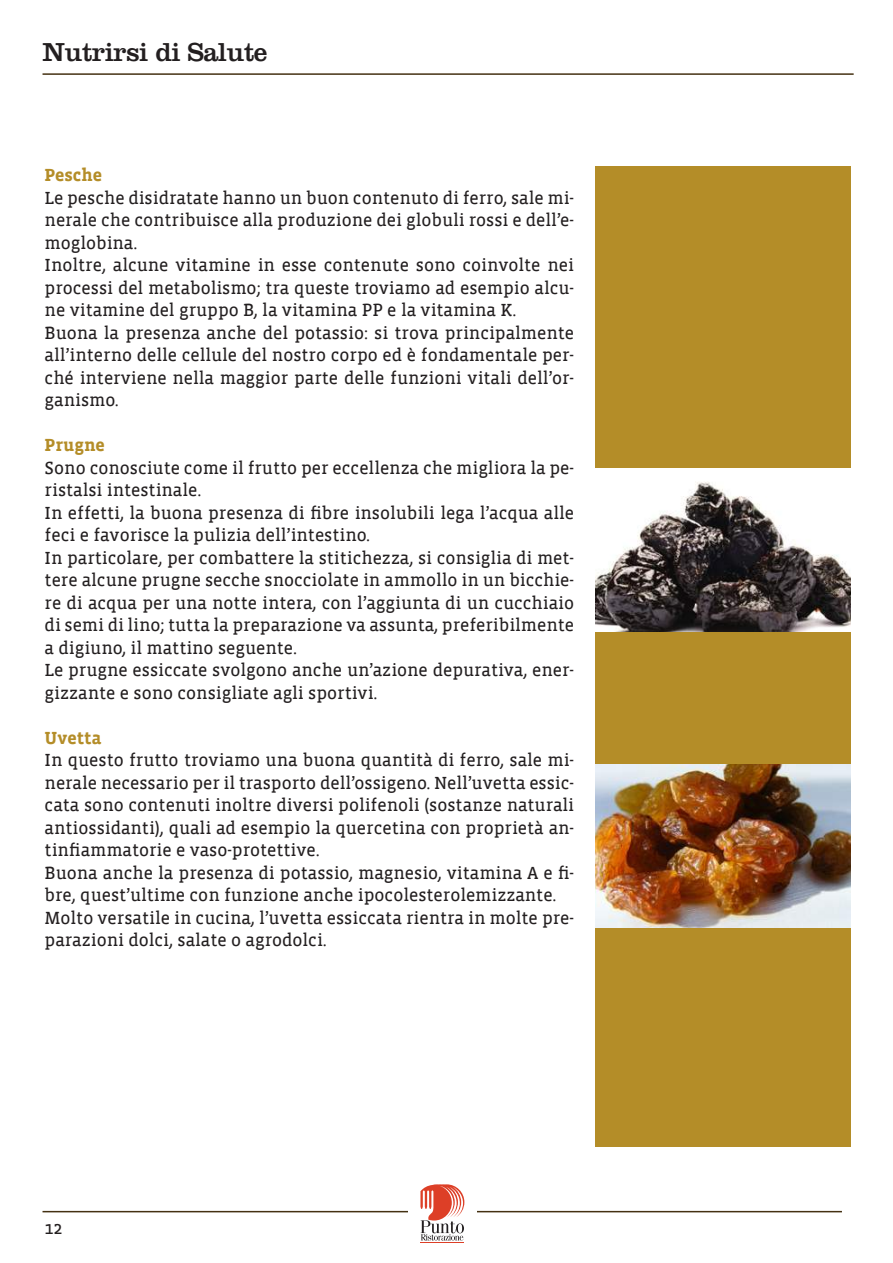
<style>
.page{position:relative;width:893px;height:1263px;background:#fff}
.page>*{position:absolute;margin:0;border:0;box-sizing:border-box;transform-origin:0 0}
.t1{font:27px "Clarendon";letter-spacing:-.02em;color:#231f20}
.t2{font:18px/22.5px "Vista Slab Reg";color:#231f20}
.t3{font:700 18px "Vista Slab";color:#b48d28}
</style>
<div class="page">
<hr style="left:43px;top:1211px;width:799px;height:1px;background:#443112">
<hr style="left:43px;top:73px;width:811px;height:2px;background:#443112">
<div style="left:408px;top:1182px;width:68px;height:60px;background:#fff"></div>
<hr style="left:421px;top:1242px;width:43px;height:1px;background:#dd3f27">
<svg style="left:420px;top:1184px;width:44px;height:56px"></svg>
<div style="left:595px;top:166px;width:255px;height:981px;background:#b48d28"></div>
<img style="left:595px;top:468px;width:255px;height:163px">
<img style="left:595px;top:764px;width:255px;height:163px">
<h1 class="t1" style="left:43px;top:36px;width:226px">Nutrirsi di Salute</h1>
<p class="t3" style="left:45px;top:166px;width:59px">Pesche</p>
<p class="t2" style="left:45px;top:187px;width:531px">Le pesche disidratate hanno un buon contenuto di ferro, sale mi&shy;nerale che contribuisce alla produzione dei globuli rossi e dell’e&shy;moglobina.<br>Inoltre, alcune vitamine in esse contenute sono coinvolte nei processi del metabolismo; tra queste troviamo ad esempio alcu&shy;ne vitamine del gruppo B, la vitamina PP e la vitamina K.<br>Buona la presenza anche del potassio: si trova principalmente all’interno delle cellule del nostro corpo ed è fondamentale per&shy;ché interviene nella maggior parte delle funzioni vitali dell’or&shy;ganismo.</p>
<p class="t3" style="left:45px;top:436px;width:62px">Prugne</p>
<p class="t2" style="left:45px;top:457px;width:531px">Sono conosciute come il frutto per eccellenza che migliora la pe&shy;ristalsi intestinale.<br>In effetti, la buona presenza di fibre insolubili lega l’acqua alle feci e favorisce la pulizia dell’intestino.<br>In particolare, per combattere la stitichezza, si consiglia di met&shy;tere alcune prugne secche snocciolate in ammollo in un bicchie&shy;re di acqua per una notte intera, con l’aggiunta di un cucchiaio di semi di lino; tutta la preparazione va assunta, preferibilmente a digiuno, il mattino seguente.<br>Le prugne essiccate svolgono anche un’azione depurativa, ener&shy;gizzante e sono consigliate agli sportivi.</p>
<p class="t3" style="left:45px;top:728px;width:58px">Uvetta</p>
<p class="t2" style="left:45px;top:749px;width:531px">In questo frutto troviamo una buona quantità di ferro, sale mi&shy;nerale necessario per il trasporto dell’ossigeno. Nell’uvetta essic&shy;cata sono contenuti inoltre diversi polifenoli (sostanze naturali antiossidanti), quali ad esempio la quercetina con proprietà an&shy;tinfiammatorie e vaso-protettive.<br>Buona anche la presenza di potassio, magnesio, vitamina A e fi&shy;bre, quest’ultime con funzione anche ipocolesterolemizzante.<br>Molto versatile in cucina, l’uvetta essiccata rientra in molte pre&shy;parazioni dolci, salate o agrodolci.</p>
<p class="t2" style="left:45px;top:1217px;width:20px">12</p>
</div>
